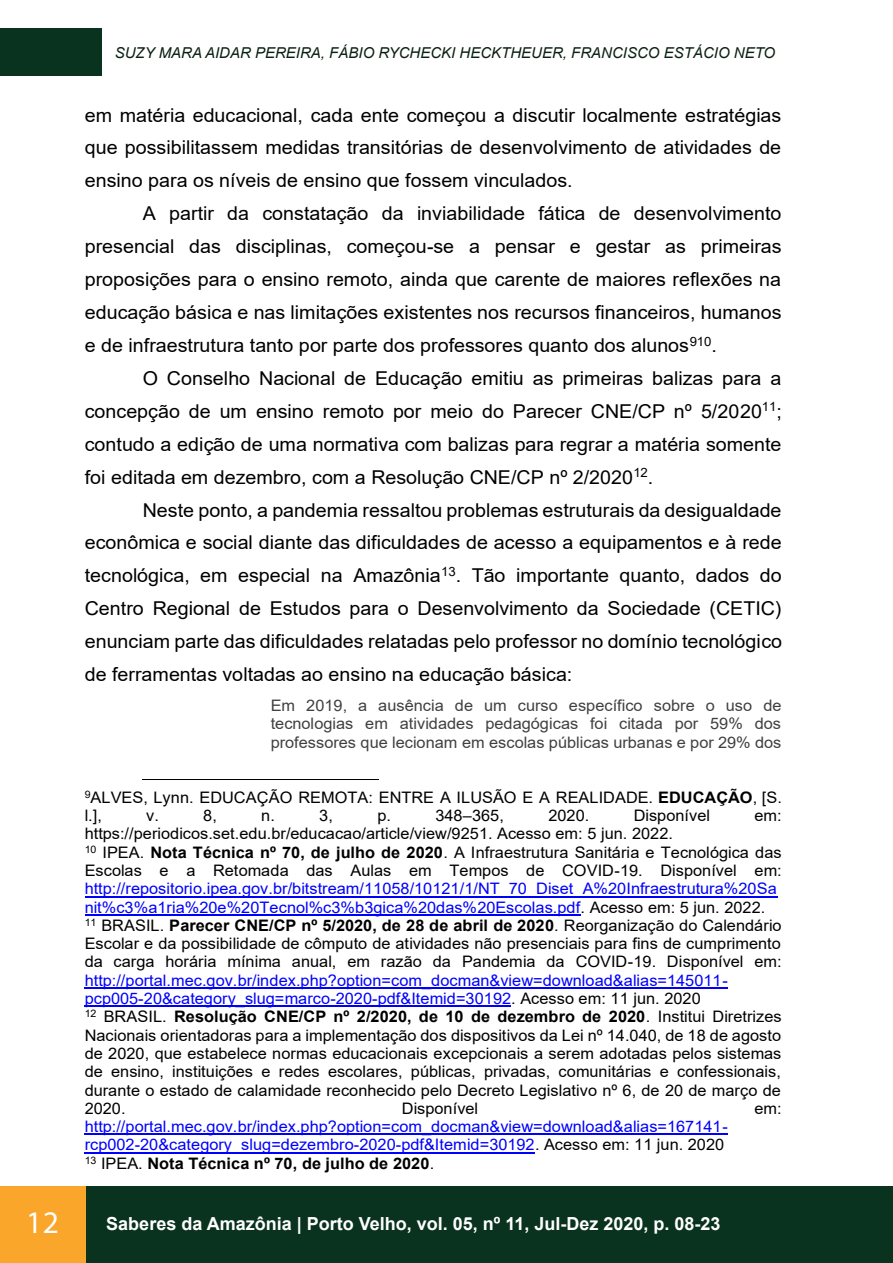
<style>
.page{position:relative;width:893px;height:1263px;background:#fff}
.page>*{position:absolute;margin:0;border:0;box-sizing:border-box;transform-origin:0 0}
.t1{font:31.5px "Myriad Pro";color:#fff}
.t2{font:19.05px "Arial";color:#000}
.t3{font:700 18px "Arial";color:#fff}
.t4{font:15.9px/18.3px "Arial";color:#000}
.t5{font:15.9px/18.3px "Arial";color:#00f}
.t6{font:15.9px/18.3px "Arial";color:#404040;text-align:justify}
.t7{font:italic 15px "Arial";color:#0a2011}
.s1{font-weight:700}
.s2{color:#00f}
.s3{color:#000}
.s4{font-weight:700;color:#000}
</style>
<div class="page">
<div style="left:0;top:28px;width:101px;height:48px;background:#09321f"></div>
<div style="left:0;top:1186px;width:893px;height:77px;background:#09321f"></div>
<div style="left:0;top:1186px;width:85px;height:77px;background:#f9a62a"></div>
<hr style="left:143px;top:779px;width:236px;height:1px;background:#000">
<hr style="left:85px;top:896px;width:693px;height:1px;background:#00f">
<hr style="left:85px;top:914px;width:496px;height:1px;background:#00f">
<hr style="left:85px;top:987px;width:643px;height:1px;background:#00f">
<hr style="left:85px;top:1006px;width:426px;height:1px;background:#00f">
<hr style="left:85px;top:1134px;width:643px;height:1px;background:#00f">
<hr style="left:85px;top:1152px;width:450px;height:1px;background:#00f">
<p class="t7" style="left:115px;top:43px;width:662px">SUZY MARA AIDAR PEREIRA, FÁBIO RYCHECKI HECKTHEUER, FRANCISCO ESTÁCIO NETO</p>
<p class="t2" style="left:85px;top:102px;width:698px">em matéria educacional, cada ente começou a discutir localmente estratégias</p>
<p class="t2" style="left:85px;top:135px;width:698px">que possibilitassem medidas transitórias de desenvolvimento de atividades de</p>
<p class="t2" style="left:85px;top:168px;width:489px">ensino para os níveis de ensino que fossem vinculados.</p>
<p class="t2" style="left:143px;top:200px;width:640px">A partir da constatação da inviabilidade fática de desenvolvimento</p>
<p class="t2" style="left:85px;top:233px;width:698px">presencial das disciplinas, começou-se a pensar e gestar as primeiras</p>
<p class="t2" style="left:85px;top:266px;width:698px">proposições para o ensino remoto, ainda que carente de maiores reflexões na</p>
<p class="t2" style="left:85px;top:299px;width:699px">educação básica e nas limitações existentes nos recursos financeiros, humanos</p>
<p class="t2" style="left:85px;top:332px;width:634px">e de infraestrutura tanto por parte dos professores quanto dos alunos<sup>910</sup>.</p>
<p class="t2" style="left:143px;top:365px;width:640px">O Conselho Nacional de Educação emitiu as primeiras balizas para a</p>
<p class="t2" style="left:85px;top:398px;width:699px">concepção de um ensino remoto por meio do Parecer CNE/CP nº 5/2020<sup>11</sup>;</p>
<p class="t2" style="left:85px;top:431px;width:698px">contudo a edição de uma normativa com balizas para regrar a matéria somente</p>
<p class="t2" style="left:85px;top:464px;width:570px">foi editada em dezembro, com a Resolução CNE/CP nº 2/2020<sup>12</sup>.</p>
<p class="t2" style="left:143px;top:497px;width:640px">Neste ponto, a pandemia ressaltou problemas estruturais da desigualdade</p>
<p class="t2" style="left:85px;top:530px;width:699px">econômica e social diante das dificuldades de acesso a equipamentos e à rede</p>
<p class="t2" style="left:85px;top:563px;width:698px">tecnológica, em especial na Amazônia<sup>13</sup>. Tão importante quanto, dados do</p>
<p class="t2" style="left:85px;top:595px;width:698px">Centro Regional de Estudos para o Desenvolvimento da Sociedade (CETIC)</p>
<p class="t2" style="left:85px;top:628px;width:699px">enunciam parte das dificuldades relatadas pelo professor no domínio tecnológico</p>
<p class="t2" style="left:85px;top:661px;width:489px">de ferramentas voltadas ao ensino na educação básica:</p>
<p class="t6" style="left:271px;top:696px;width:512px">Em 2019, a ausência de um curso específico sobre o uso de tecnologias em atividades pedagógicas foi citada por 59% dos professores que lecionam em escolas públicas urbanas e por 29% dos</p>
<p class="t4" style="left:85px;top:788px;width:699px"><sup>9</sup>ALVES, Lynn. EDUCAÇÃO REMOTA: ENTRE A ILUSÃO E A REALIDADE. <span class="s1">EDUCAÇÃO</span>, [S. l.],</p>
<p class="t4" style="left:146px;top:806px;width:14px">v.</p>
<p class="t4" style="left:203px;top:806px;width:15px">8,</p>
<p class="t4" style="left:261px;top:806px;width:15px">n.</p>
<p class="t4" style="left:319px;top:806px;width:15px">3,</p>
<p class="t4" style="left:377px;top:806px;width:15px">p.</p>
<p class="t4" style="left:435px;top:806px;width:70px">348–365,</p>
<p class="t4" style="left:548px;top:806px;width:42px">2020.</p>
<p class="t4" style="left:634px;top:806px;width:78px">Disponível</p>
<p class="t4" style="left:754px;top:806px;width:29px">em:</p>
<p class="t4" style="left:85px;top:824px;width:699px">https://periodicos.set.edu.br/educacao/article/view/9251. Acesso em: 5 jun. 2022.<br><sup>10</sup> IPEA. <span class="s1">Nota Técnica nº 70, de julho de 2020</span>. A Infraestrutura Sanitária e Tecnológica das Escolas e a Retomada das Aulas em Tempos de COVID-19. Disponível em: <span class="s2">http://repositorio.ipea.gov.br/bitstream/11058/10121/1/NT_70_Diset_A%20Infraestrutura%20Sa nit%c3%a1ria%20e%20Tecnol%c3%b3gica%20das%20Escolas.pdf</span>. Acesso em: 5 jun. 2022.<br><sup>11</sup> BRASIL. <span class="s1">Parecer CNE/CP nº 5/2020, de 28 de abril de 2020</span>. Reorganização do Calendário Escolar e da possibilidade de cômputo de atividades não presenciais para fins de cumprimento da carga horária mínima anual, em razão da Pandemia da COVID-19. Disponível em: <span class="s2">http://portal.mec.gov.br/index.php?option=com_docman&amp;view=download&amp;alias=145011- pcp005-20&amp;category_slug=marco-2020-pdf&amp;Itemid=30192</span>. Acesso em: 11 jun. 2020<br><sup>12</sup> BRASIL. <span class="s1">Resolução CNE/CP nº 2/2020, de 10 de dezembro de 2020</span>. Institui Diretrizes Nacionais orientadoras para a implementação dos dispositivos da Lei nº 14.040, de 18 de agosto de 2020, que estabelece normas educacionais excepcionais a serem adotadas pelos sistemas de ensino, instituições e redes escolares, públicas, privadas, comunitárias e confessionais, durante o estado de calamidade reconhecido pelo Decreto Legislativo nº 6, de 20 de março de 2020.</p>
<p class="t4" style="left:402px;top:1099px;width:78px">Disponível</p>
<p class="t4" style="left:754px;top:1099px;width:29px">em:</p>
<p class="t5" style="left:85px;top:1117px;width:645px">http://portal.mec.gov.br/index.php?option=com_docman&amp;view=download&amp;alias=167141- rcp002-20&amp;category_slug=dezembro-2020-pdf&amp;Itemid=30192<span class="s3">. Acesso em: 11 jun. 2020<br></span><sup>13</sup> <span class="s3">IPEA.</span> <span class="s4">Nota Técnica nº 70, de julho de 2020</span><span class="s3">.</span></p>
<h1 class="t1" style="left:26px;top:1202px;width:34px">12</h1>
<p class="t3" style="left:106px;top:1211px;width:616px">Saberes da Amazônia | Porto Velho, vol. 05, nº 11, Jul-Dez 2020, p. 08-23</p>
</div>
